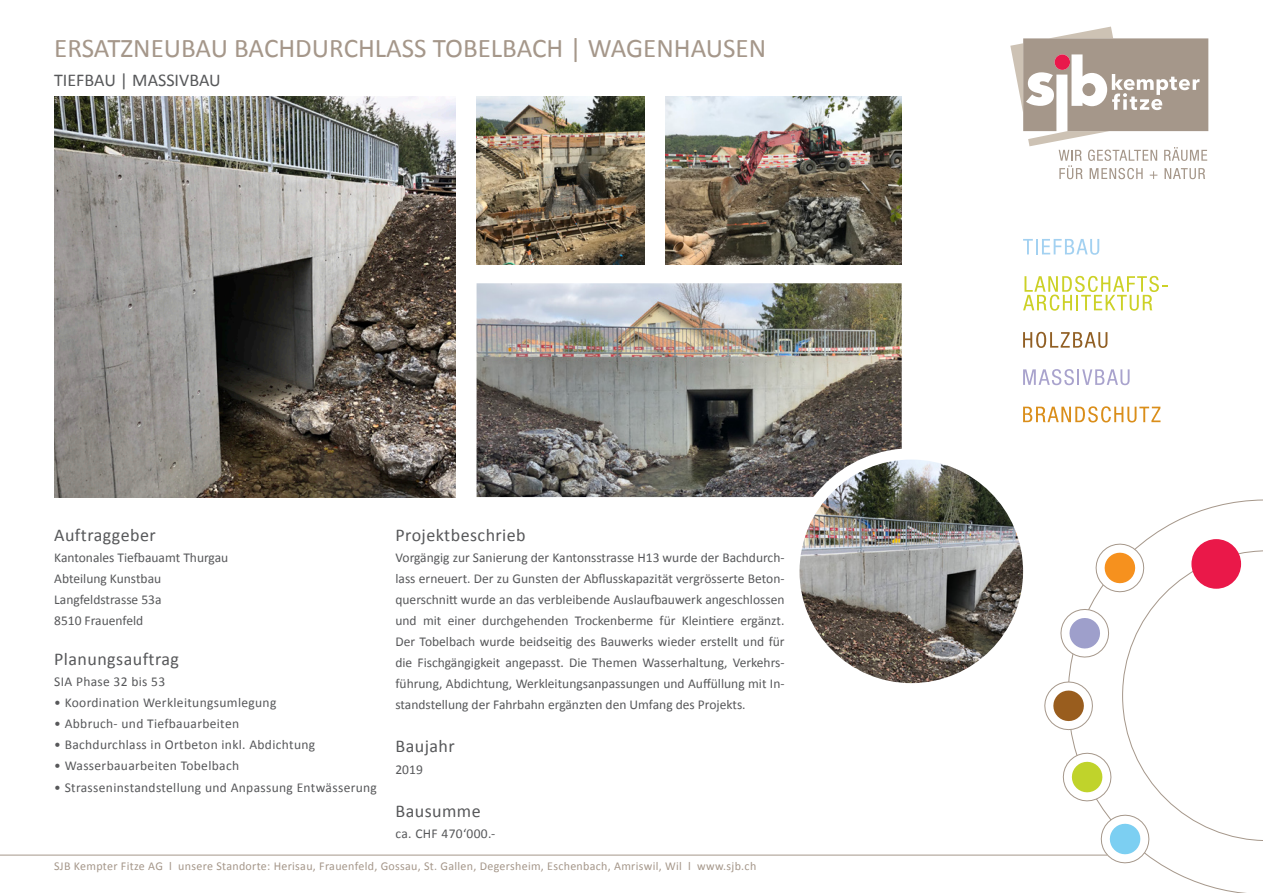
<style>
.page{position:relative;width:1263px;height:893px;background:#fff}
.page>*{position:absolute;margin:0;border:0;box-sizing:border-box;transform-origin:0 0}
.t1{font:27px "Calibri";color:#a5978a}
.t2{font:18px "Calibri";letter-spacing:.025em;color:#57585a}
.t3{font:18px "Calibri";color:#57585a}
.t4{font:13.5px/21px "Calibri";letter-spacing:.025em;color:#57585a;text-align:justify}
.t5{font:13.5px/21px "Calibri";color:#57585a}
.t6{font:12px "Calibri";letter-spacing:.025em;color:#a5978a}
</style>
<div class="page">
<svg style="left:1010px;top:27px;width:198px;height:152px"></svg>
<div style="left:1054px;top:54px;width:16px;height:16px;background:#e9184b;border-radius:50%"></div>
<svg style="left:1147px;top:499px;width:116px;height:394px"></svg>
<svg style="left:1041px;top:539px;width:222px;height:328px"></svg>
<svg style="left:1023px;top:239px;width:76px;height:16px"></svg>
<svg style="left:1023px;top:276px;width:145px;height:35px"></svg>
<svg style="left:1023px;top:332px;width:84px;height:16px"></svg>
<svg style="left:1023px;top:369px;width:106px;height:16px"></svg>
<svg style="left:1023px;top:406px;width:137px;height:16px"></svg>
<hr style="left:0;top:855px;width:1107px;height:1px;background:#a5978a">
<img style="left:477px;top:283px;width:425px;height:214px">
<img style="left:477px;top:97px;width:167px;height:167px">
<img style="left:665px;top:97px;width:237px;height:168px">
<img style="left:799px;top:460px;width:224px;height:223px;border-radius:112px">
<img style="left:54px;top:97px;width:401px;height:400px">
<h1 class="t1" style="left:54px;top:32px;width:713px">ERSATZNEUBAU BACHDURCHLASS TOBELBACH | WAGENHAUSEN</h1>
<h2 class="t3" style="left:54px;top:69px;width:168px">TIEFBAU | MASSIVBAU</h2>
<h2 class="t2" style="left:54px;top:524px;width:103px">Auftraggeber</h2>
<p class="t5" style="left:54px;top:547px;width:176px">Kantonales Tiefbauamt Thurgau<br>Abteilung Kunstbau<br>Langfeldstrasse 53a<br>8510 Frauenfeld</p>
<h2 class="t2" style="left:54px;top:648px;width:126px">Planungsauftrag</h2>
<p class="t4" style="left:54px;top:670px;width:113px">SIA Phase 32 bis 53</p>
<p class="t4" style="left:54px;top:691px;width:224px">• Koordination Werkleitungsumlegung</p>
<p class="t4" style="left:54px;top:712px;width:186px">• Abbruch- und Tiefbauarbeiten</p>
<p class="t4" style="left:54px;top:733px;width:263px">• Bachdurchlass in Ortbeton inkl. Abdichtung</p>
<p class="t4" style="left:54px;top:754px;width:186px">• Wasserbauarbeiten Tobelbach</p>
<p class="t4" style="left:54px;top:776px;width:324px">• Strasseninstandstellung und Anpassung Entwässerung</p>
<h2 class="t2" style="left:395px;top:524px;width:132px">Projektbeschrieb</h2>
<p class="t4" style="left:395px;top:547px;width:391px">Vorgängig zur Sanierung der Kantonsstrasse H13 wurde der Bachdurch&shy;lass erneuert. Der zu Gunsten der Abflusskapazität vergrösserte Beton&shy;querschnitt wurde an das verbleibende Auslaufbauwerk angeschlossen und mit einer durchgehenden Trockenberme für Kleintiere ergänzt.<br>Der Tobelbach wurde beidseitig des Bauwerks wieder erstellt und für die Fischgängigkeit angepasst. Die Themen Wasserhaltung, Verkehrs&shy;führung, Abdichtung, Werkleitungsanpassungen und Auffüllung mit In&shy;standstellung der Fahrbahn ergänzten den Umfang des Projekts.</p>
<h2 class="t2" style="left:395px;top:735px;width:61px">Baujahr</h2>
<p class="t4" style="left:395px;top:758px;width:29px">2019</p>
<h2 class="t2" style="left:395px;top:800px;width:87px">Bausumme</h2>
<p class="t4" style="left:395px;top:822px;width:101px">ca. CHF 470‘000.-</p>
<p class="t6" style="left:54px;top:858px;width:704px">SJB Kempter Fitze AG l unsere Standorte: Herisau, Frauenfeld, Gossau, St. Gallen, Degersheim, Eschenbach, Amriswil, Wil l www.sjb.ch</p>
</div>
